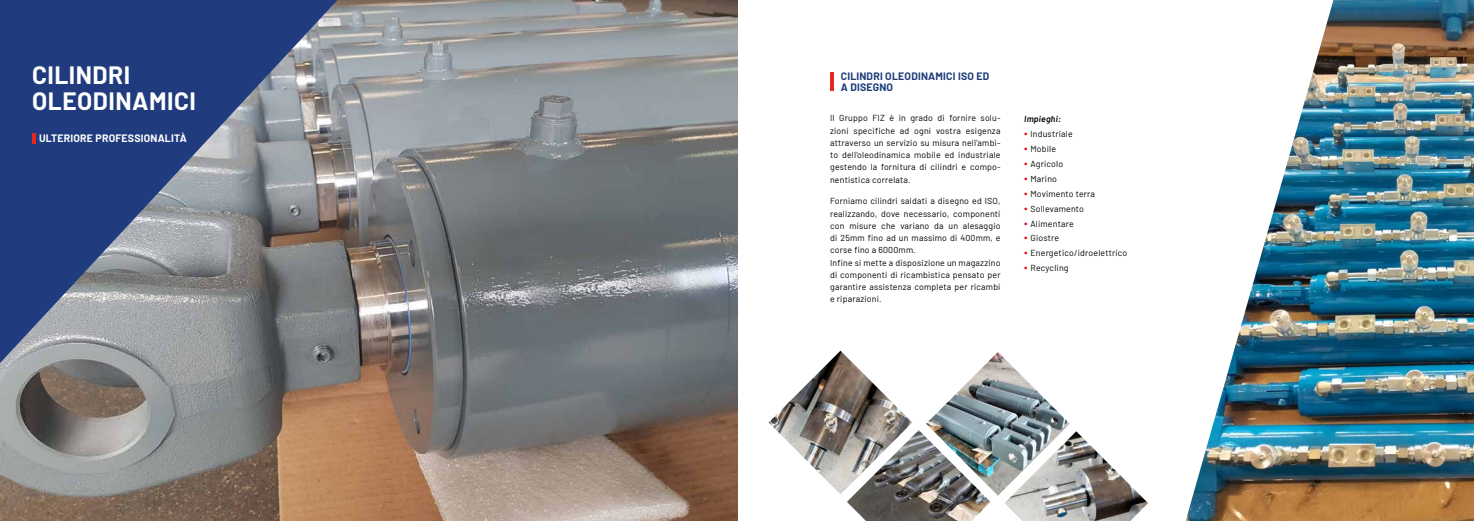
<style>
.page{position:relative;width:1474px;height:521px;background:#fff}
.page>*{position:absolute;margin:0;border:0;box-sizing:border-box;transform-origin:0 0}
.t1{font:700 24.5px/26.2px "Barlow";letter-spacing:.02em;color:#fff}
.t2{font:700 10.5px/11.4px "Barlow";letter-spacing:.02em;color:#1e3c7c}
.t3{font:700 10.5px "Barlow";letter-spacing:.02em;color:#fff}
.t4{font:8.75px/12.2px "Barlow";letter-spacing:.02em;color:#000;text-align:justify}
.t5{font:italic 600 8.75px "Barlow";letter-spacing:.02em;color:#000}
.s1{font-size:11.2px;color:#e30512}
</style>
<div class="page">
<img style="left:0;top:0;width:737px;height:521px">
<svg style="left:0;top:0;width:337px;height:363px"></svg>
<svg style="left:32px;top:134px;width:3px;height:10px"></svg>
<hr style="left:830px;top:73px;width:3px;height:18px;background:#e52722">
<img style="left:1185px;top:0;width:288px;height:521px">
<img style="left:1005px;top:431px;width:143px;height:90px">
<img style="left:926px;top:352px;width:143px;height:143px">
<img style="left:847px;top:430px;width:143px;height:91px">
<img style="left:768px;top:351px;width:144px;height:143px">
<h1 class="t1" style="left:32px;top:60px;width:165px">CILINDRI<br>OLEODINAMICI</h1>
<p class="t3" style="left:39px;top:131px;width:149px">ULTERIORE PROFESSIONALITÀ</p>
<p class="t2" style="left:840px;top:70px;width:150px">CILINDRI OLEODINAMICI ISO ED<br>A DISEGNO</p>
<p class="t4" style="left:830px;top:111px;width:172px">Il Gruppo FIZ è in grado di fornire solu&shy;zioni specifiche ad ogni vostra esigenza attraverso un servizio su misura nell’ambi&shy;to dell’oleodinamica mobile ed industriale gestendo la fornitura di cilindri e compo&shy;nentistica correlata.</p>
<p class="t4" style="left:830px;top:194px;width:172px;text-align:left">Forniamo cilindri saldati a disegno ed ISO, realizzando, dove necessario, componenti con misure che variano da un alesaggio di 25mm fino ad un massimo di 400mm, e corse fino a 6000mm.<br>Infine si mette a disposizione un magazzino di componenti di ricambistica pensato per garantire assistenza completa per ricambi e riparazioni.</p>
<p class="t5" style="left:1024px;top:112px;width:38px">Impieghi:</p>
<p class="t4" style="left:1024px;top:127px;width:50px"><span class="s1">•</span> Industriale</p>
<p class="t4" style="left:1024px;top:142px;width:33px"><span class="s1">•</span> Mobile</p>
<p class="t4" style="left:1024px;top:157px;width:40px"><span class="s1">•</span> Agricolo</p>
<p class="t4" style="left:1024px;top:172px;width:34px"><span class="s1">•</span> Marino</p>
<p class="t4" style="left:1024px;top:187px;width:72px"><span class="s1">•</span> Movimento terra</p>
<p class="t4" style="left:1024px;top:202px;width:61px"><span class="s1">•</span> Sollevamento</p>
<p class="t4" style="left:1024px;top:217px;width:51px"><span class="s1">•</span> Alimentare</p>
<p class="t4" style="left:1024px;top:231px;width:36px"><span class="s1">•</span> Giostre</p>
<p class="t4" style="left:1024px;top:246px;width:105px"><span class="s1">•</span> Energetico/idroelettrico</p>
<p class="t4" style="left:1024px;top:261px;width:46px"><span class="s1">•</span> Recycling</p>
</div>
